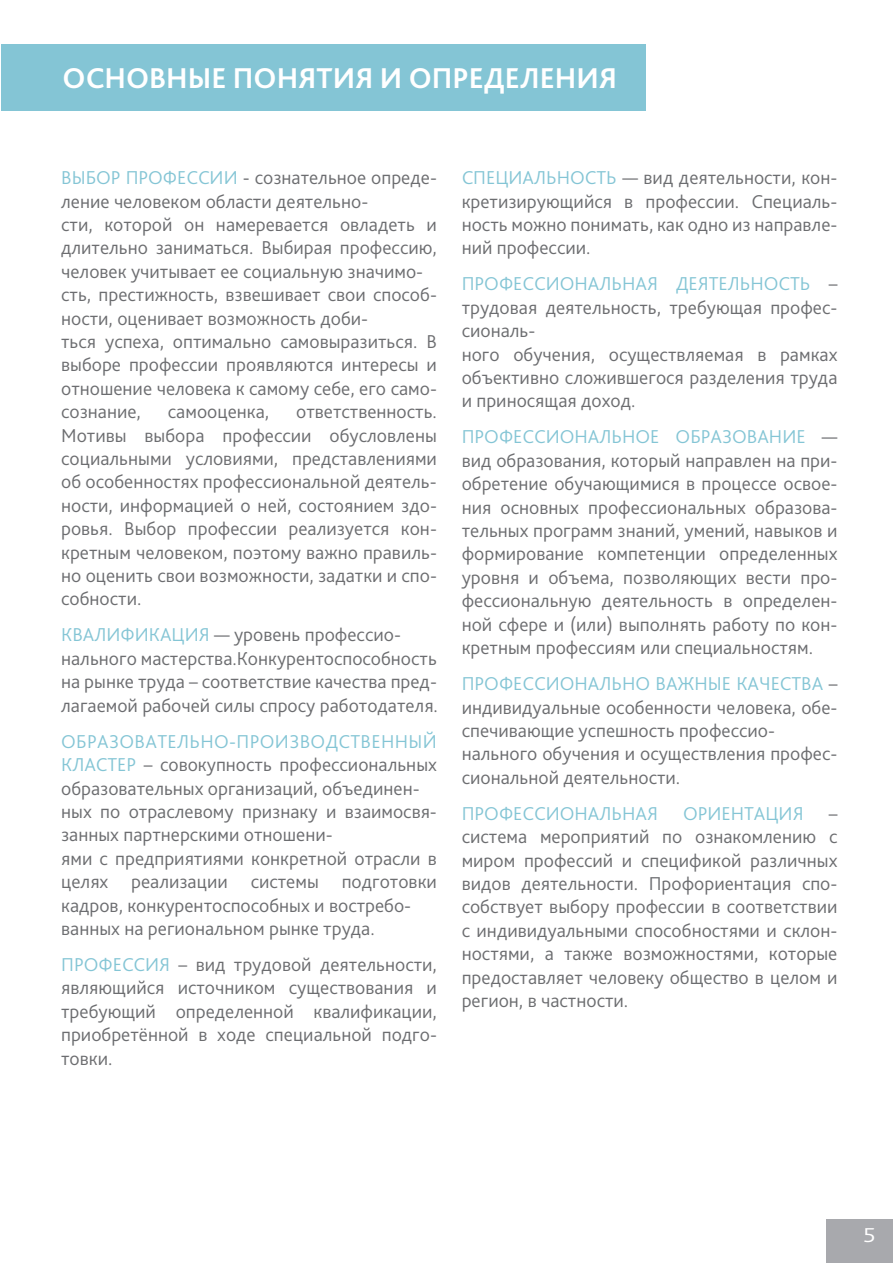
<style>
.page{position:relative;width:893px;height:1263px;background:#fff}
.page>*{position:absolute;margin:0;border:0;box-sizing:border-box;transform-origin:0 0}
.t1{font:700 30px "Bliss Pro";color:#fff}
.t2{font:300 21px "Bliss Pro";color:#fff;scale:1.2 1}
.t3{font:300 19.5px/23.4px "Bliss Pro";color:#6c6d70}
.t4{font:300 19.5px "Bliss Pro";color:#84c5d5}
.s1{color:#84c5d5}
</style>
<div class="page">
<div style="left:2px;top:44px;width:644px;height:67px;background:#84c5d5"></div>
<div style="left:827px;top:1219px;width:66px;height:44px;background:#a8a9ad"></div>
<h1 class="t1" style="left:63px;top:59px;width:556px">ОСНОВНЫЕ ПОНЯТИЯ И ОПРЕДЕЛЕНИЯ</h1>
<p class="t3" style="left:61px;top:166px;width:377px"><span class="s1">ВЫБОР ПРОФЕССИИ</span> - сознательное опреде&shy;ление человеком области деятельно-<br>сти, которой он намеревается овладеть и длительно заниматься. Выбирая профессию, человек учитывает ее социальную значимо&shy;сть, престижность, взвешивает свои способ&shy;ности, оценивает возможность доби-<br>ться успеха, оптимально самовыразиться. В выборе профессии проявляются интересы и отношение человека к самому себе, его само&shy;сознание,</p>
<p class="t3" style="left:61px;top:400px;width:377px;text-align:justify;text-indent:235px">ответственность.<br>Мотивы выбора профессии обусловлены социальными условиями, представлениями об особенностях профессиональной деятель&shy;ности, информацией о ней, состоянием здо&shy;ровья. Выбор профессии реализуется кон&shy;кретным человеком, поэтому важно правиль&shy;но оценить свои возможности, задатки и спо&shy;собности.</p>
<p class="t3" style="left:61px;top:623px;width:378px"><span class="s1">КВАЛИФИКАЦИЯ</span> — уровень профессио&shy;нального мастерства.Конкурентоспособность на рынке труда – соответствие качества пред&shy;лагаемой рабочей силы спросу работодателя.</p>
<p class="t3" style="left:61px;top:729px;width:377px"><span class="s1">ОБРАЗОВАТЕЛЬНО-ПРОИЗВОДСТВЕННЫЙ КЛАСТЕР</span> – совокупность профессиональных образовательных организаций, объединен&shy;ных по отраслевому признаку и взаимосвя&shy;занных партнерскими отношени-<br>ями с предприятиями конкретной отрасли в целях реализации системы подготовки кадров, конкурентоспособных и востребо&shy;ванных на региональном рынке труда.</p>
<p class="t3" style="left:61px;top:952px;width:377px;text-align:justify"><span class="s1">ПРОФЕССИЯ</span> – вид трудовой деятельности, являющийся источником существования и требующий определенной квалификации, приобретённой в ходе специальной подго&shy;товки.</p>
<p class="t3" style="left:168px;top:400px;width:103px">самооценка,</p>
<p class="t3" style="left:462px;top:166px;width:377px;text-align:justify"><span class="s1">СПЕЦИАЛЬНОСТЬ</span> — вид деятельности, кон&shy;кретизирующийся в профессии. Специаль&shy;ность можно понимать, как одно из направле&shy;ний профессии.</p>
<p class="t3" style="left:462px;top:272px;width:377px"><span class="s1">ПРОФЕССИОНАЛЬНАЯ ДЕЯТЕЛЬНОСТЬ</span> – трудовая деятельность, требующая профес&shy;сиональ-<br>ного обучения, осуществляемая в рамках объективно сложившегося разделения труда и приносящая доход.</p>
<p class="t3" style="left:462px;top:425px;width:377px;text-align:justify"><span class="s1">ПРОФЕССИОНАЛЬНОЕ ОБРАЗОВАНИЕ</span> — вид образования, который направлен на при&shy;обретение обучающимися в процессе освое&shy;ния основных профессиональных образова&shy;тельных программ знаний, умений, навыков и формирование компетенции определенных уровня и объема, позволяющих вести про&shy;фессиональную деятельность в определен&shy;ной сфере и (или) выполнять работу по кон&shy;кретным профессиям или специальностям.</p>
<p class="t3" style="left:462px;top:671px;width:377px"><span class="s1">ПРОФЕССИОНАЛЬНО ВАЖНЫЕ КАЧЕСТВА</span> – индивидуальные особенности человека, обе&shy;спечивающие успешность профессио&shy;нального обучения и осуществления профес&shy;сиональной деятельности.</p>
<p class="t4" style="left:462px;top:801px;width:198px">ПРОФЕССИОНАЛЬНАЯ</p>
<p class="t4" style="left:683px;top:801px;width:122px">ОРИЕНТАЦИЯ</p>
<p class="t3" style="left:462px;top:801px;width:377px;text-align:justify;text-indent:367px">– система мероприятий по ознакомлению с миром профессий и спецификой различных видов деятельности. Профориентация спо&shy;собствует выбору профессии в соответствии с индивидуальными способностями и склон&shy;ностями, а также возможностями, которые предоставляет человеку общество в целом и регион, в частности.</p>
<p class="t2" style="left:863px;top:1222px;width:12px">5</p>
</div>
